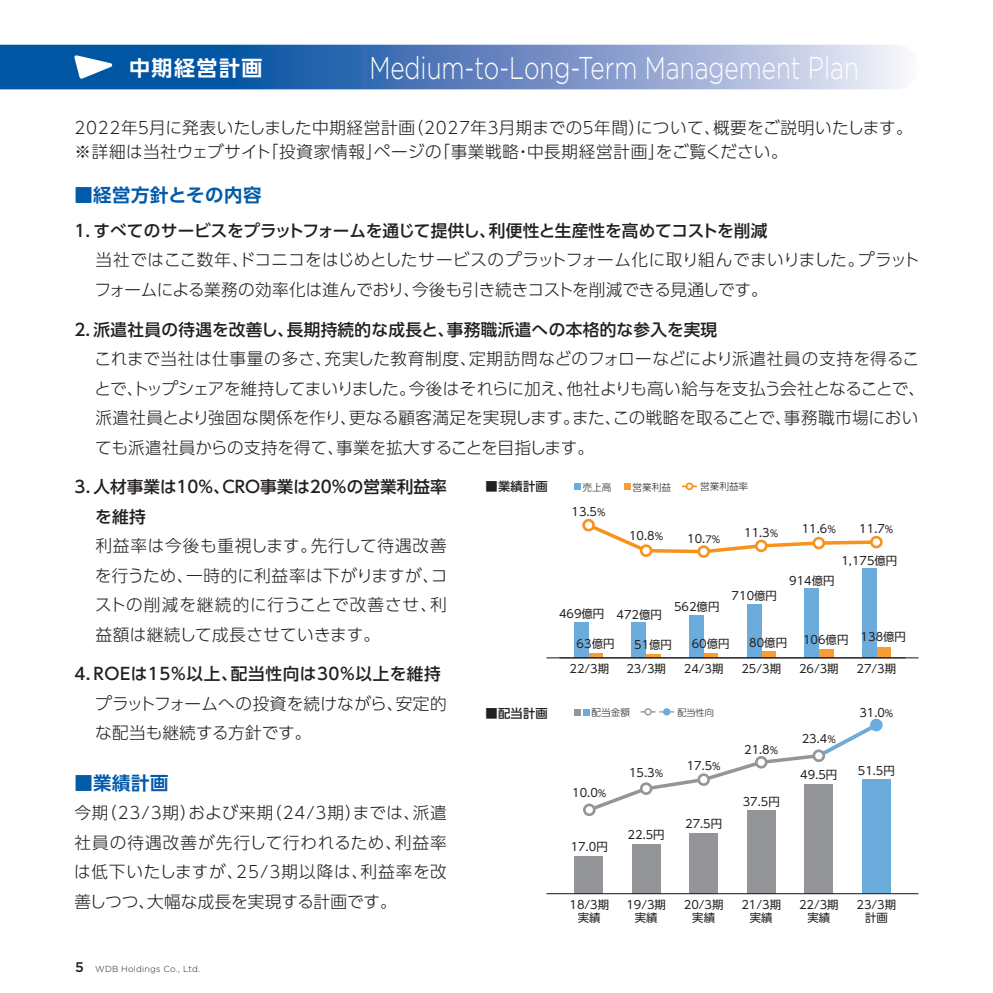
<style>
.page{position:relative;width:993px;height:993px;background:#fff}
.page>*{position:absolute;margin:0;border:0;box-sizing:border-box;transform-origin:0 0}
.t1{font:300 31.5px "Gotham";color:#fff;scale:.77 1}
.t2{font:700 21px "UD Shin Go Pro De";letter-spacing:.07em;color:#fff}
.t3{font:700 18.38px "UD Shin Go Pro De";letter-spacing:.03em;color:#015aaa}
.t4{font:300 16.62px/29.4px "UD Shin Go Pro";letter-spacing:.01em;color:#231f20}
.t5{font:500 16.62px/29.4px "UD Shin Go Pro";letter-spacing:.01em;color:#231f20}
.t6{font:300 16.62px/24.5px "UD Shin Go Pro";letter-spacing:.03em;color:#231f20}
.t7{font:300 16.62px/29.4px "UD Shin Go Pro";letter-spacing:-.01em;color:#231f20}
.t8{font:500 16.62px "UD Shin Go Pro";letter-spacing:.04em;color:#231f20}
.t9{font:500 12.25px "UD Shin Go Pro";letter-spacing:.02em;color:#231f20}
.t10{font:11.38px/13.1px "UD Shin Go Pro";color:#231f20;text-align:center}
.t11{font:300 9.62px "UD Shin Go Pro";color:#231f20}
.t12{font:300 9.1px "UD Shin Go Pro";color:#231f20}
.t13{font:300 8.75px "Gotham";letter-spacing:.02em;color:#231f20}
.s1{font-size:9.62px}
.s2{font-weight:500;font-size:14px}
</style>
<div class="page">
<svg style="left:0;top:45px;width:901px;height:44px;background:#5d88c0"></svg>
<svg style="left:74px;top:55px;width:38px;height:24px"></svg>
<div style="left:861px;top:779px;width:29px;height:114px;background:#6cacdd"></div>
<div style="left:804px;top:783px;width:28px;height:110px;background:#939598"></div>
<div style="left:746px;top:810px;width:29px;height:83px;background:#939598"></div>
<div style="left:689px;top:832px;width:28px;height:61px;background:#939598"></div>
<div style="left:631px;top:843px;width:29px;height:50px;background:#939598"></div>
<div style="left:574px;top:855px;width:28px;height:38px;background:#939598"></div>
<hr style="left:546px;top:892px;width:372px;height:1px;background:#231f20">
<svg style="left:584px;top:727px;width:296px;height:87px"></svg>
<div style="left:584px;top:804px;width:10px;height:10px;background:#fff;border-radius:50%"></div>
<div style="left:583px;top:803px;width:12px;height:12px;border:3px solid #939598;border-radius:50%"></div>
<div style="left:698px;top:774px;width:10px;height:10px;background:#fff;border-radius:50%"></div>
<div style="left:697px;top:773px;width:12px;height:12px;border:3px solid #939598;border-radius:50%"></div>
<div style="left:756px;top:757px;width:10px;height:10px;background:#fff;border-radius:50%"></div>
<div style="left:754px;top:755px;width:13px;height:13px;border:3px solid #939598;border-radius:50%"></div>
<div style="left:813px;top:750px;width:10px;height:10px;background:#fff;border-radius:50%"></div>
<div style="left:812px;top:749px;width:12px;height:12px;border:3px solid #939598;border-radius:50%"></div>
<div style="left:871px;top:719px;width:10px;height:10px;background:#6cacdd;border-radius:50%"></div>
<div style="left:869px;top:718px;width:13px;height:13px;border:3px solid #6cacdd;border-radius:50%"></div>
<div style="left:641px;top:783px;width:10px;height:10px;background:#fff;border-radius:50%"></div>
<div style="left:639px;top:782px;width:13px;height:12px;border:3px solid #939598;border-radius:50%"></div>
<div style="left:876px;top:647px;width:14px;height:10px;background:#f89d33"></div>
<div style="left:861px;top:568px;width:15px;height:89px;background:#6cacdd"></div>
<div style="left:818px;top:649px;width:14px;height:8px;background:#f89d33"></div>
<div style="left:804px;top:588px;width:14px;height:69px;background:#6cacdd"></div>
<div style="left:761px;top:651px;width:14px;height:6px;background:#f89d33"></div>
<div style="left:746px;top:603px;width:15px;height:54px;background:#6cacdd"></div>
<hr style="left:703px;top:653px;width:14px;height:4px;background:#f89d33">
<div style="left:689px;top:615px;width:14px;height:42px;background:#6cacdd"></div>
<svg style="left:646px;top:654px;width:14px;height:3px"></svg>
<div style="left:631px;top:621px;width:15px;height:36px;background:#6cacdd"></div>
<hr style="left:588px;top:653px;width:14px;height:4px;background:#f89d33">
<div style="left:574px;top:622px;width:14px;height:35px;background:#6cacdd"></div>
<hr style="left:546px;top:657px;width:372px;height:1px;background:#231f20">
<svg style="left:583px;top:521px;width:296px;height:34px"></svg>
<div style="left:583px;top:520px;width:10px;height:10px;background:#fff;border-radius:50%"></div>
<div style="left:582px;top:518px;width:12px;height:13px;border:3px solid #f7931d;border-radius:50%"></div>
<div style="left:698px;top:546px;width:10px;height:10px;background:#fff;border-radius:50%"></div>
<div style="left:697px;top:545px;width:12px;height:12px;border:3px solid #f7931d;border-radius:50%"></div>
<div style="left:756px;top:540px;width:10px;height:10px;background:#fff;border-radius:50%"></div>
<div style="left:754px;top:539px;width:13px;height:13px;border:3px solid #f7931d;border-radius:50%"></div>
<div style="left:813px;top:538px;width:10px;height:10px;background:#fff;border-radius:50%"></div>
<div style="left:812px;top:536px;width:12px;height:13px;border:3px solid #f7931d;border-radius:50%"></div>
<svg style="left:871px;top:537px;width:10px;height:10px"></svg>
<div style="left:869px;top:535px;width:13px;height:13px;border:3px solid #f7931d;border-radius:50%"></div>
<div style="left:641px;top:545px;width:10px;height:10px;background:#fff;border-radius:50%"></div>
<div style="left:639px;top:544px;width:13px;height:12px;border:3px solid #f7931d;border-radius:50%"></div>
<div style="left:644px;top:708px;width:7px;height:7px;border:1px solid #939598;border-radius:50%"></div>
<svg style="left:640px;top:708px;width:34px;height:6px"></svg>
<div style="left:662px;top:708px;width:8px;height:7px;border:1px solid #6cacdd;border-radius:50%"></div>
<div style="left:574px;top:708px;width:6px;height:7px;background:#939598"></div>
<div style="left:583px;top:708px;width:6px;height:7px;background:#6cacdd"></div>
<svg style="left:682px;top:483px;width:14px;height:6px"></svg>
<div style="left:685px;top:482px;width:8px;height:8px;border:2px solid #f7931d;border-radius:50%"></div>
<div style="left:574px;top:483px;width:6px;height:7px;background:#6cacdd"></div>
<div style="left:624px;top:483px;width:6px;height:7px;background:#f89d33"></div>
<p class="t2" style="left:129px;top:50px;width:135px">中期経営計画</p>
<h1 class="t1" style="left:369px;top:48px;width:637px">Medium-to-Long-Term Management Plan</h1>
<p class="t6" style="left:74px;top:115px;width:839px">2022年５月に発表いたしました中期経営計画（2027年３月期までの５年間）について、概要をご説明いたします。※詳細は当社ウェブサイト「投資家情報」ページの「事業戦略・中長期経営計画」をご覧ください。</p>
<p class="t3" style="left:74px;top:180px;width:188px">■経営方針とその内容</p>
<p class="t5" style="left:74px;top:215px;width:694px">1．すべてのサービスをプラットフォームを通じて提供し、利便性と生産性を高めてコストを削減</p>
<p class="t7" style="left:94px;top:245px;width:826px">当社ではここ数年、ドコニコをはじめとしたサービスのプラットフォーム化に取り組んでまいりました。プラットフォームによる業務の効率化は進んでおり、今後も引き続きコストを削減できる見通しです。</p>
<p class="t5" style="left:74px;top:314px;width:644px">2．派遣社員の待遇を改善し、長期持続的な成長と、事務職派遣への本格的な参入を実現</p>
<p class="t4" style="left:94px;top:343px;width:832px">これまで当社は仕事量の多さ、充実した教育制度、定期訪問などのフォローなどにより派遣社員の支持を得ることで、トップシェアを維持してまいりました。今後はそれらに加え、他社よりも高い給与を支払う会社となることで、派遣社員とより強固な関係を作り、更なる顧客満足を実現します。また、この戦略を取ることで、事務職市場においても派遣社員からの支持を得て、事業を拡大することを目指します。</p>
<p class="t5" style="left:95px;top:472px;width:353px;text-indent:-21px">3．人材事業は10％、CRO事業は20％の営業利益率を維持</p>
<p class="t4" style="left:95px;top:530px;width:354px;text-align:justify">利益率は今後も重視します。先行して待遇改善を行うため、一時的に利益率は下がりますが、コストの削減を継続的に行うことで改善させ、利益額は継続して成長させていきます。</p>
<p class="t8" style="left:74px;top:660px;width:368px">4．ROEは15％以上、配当性向は30％以上を維持</p>
<p class="t4" style="left:95px;top:688px;width:353px">プラットフォームへの投資を続けながら、安定的な配当も継続する方針です。</p>
<p class="t3" style="left:74px;top:767px;width:96px">■業績計画</p>
<p class="t4" style="left:74px;top:797px;width:374px;text-align:justify">今期（23/3期）および来期（24/3期）までは、派遣社員の待遇改善が先行して行われるため、利益率は低下いたしますが、25/3期以降は、利益率を改善しつつ、大幅な成長を実現する計画です。</p>
<p class="t9" style="left:485px;top:476px;width:64px">■業績計画</p>
<p class="t11" style="left:582px;top:479px;width:30px">売上高</p>
<p class="t11" style="left:632px;top:479px;width:40px">営業利益</p>
<p class="t11" style="left:700px;top:479px;width:50px">営業利益率</p>
<p class="t10" style="left:571px;top:505px;width:36px">13.5<span class="s1">%</span></p>
<p class="t10" style="left:744px;top:525px;width:36px">11.3<span class="s1">%</span></p>
<p class="t10" style="left:801px;top:521px;width:36px">11.6<span class="s1">%</span></p>
<p class="t10" style="left:859px;top:521px;width:36px">11.7<span class="s1">%</span></p>
<p class="t10" style="left:629px;top:528px;width:36px">10.8<span class="s1">%</span></p>
<p class="t10" style="left:687px;top:531px;width:34px">10.<span class="s1">7%</span></p>
<p class="t10" style="left:841px;top:553px;width:57px">1,175億円</p>
<p class="t10" style="left:789px;top:573px;width:47px">914億円</p>
<p class="t10" style="left:731px;top:588px;width:47px">710億円</p>
<p class="t10" style="left:749px;top:635px;width:39px">80億円</p>
<p class="t10" style="left:674px;top:600px;width:47px">562億円</p>
<p class="t10" style="left:691px;top:636px;width:39px">60億円</p>
<p class="t10" style="left:559px;top:607px;width:47px">469億円</p>
<p class="t10" style="left:576px;top:636px;width:39px">63億円</p>
<p class="t10" style="left:616px;top:607px;width:47px">472億円</p>
<p class="t10" style="left:634px;top:638px;width:39px">51億円</p>
<p class="t10" style="left:860px;top:630px;width:47px">138億円</p>
<p class="t10" style="left:802px;top:632px;width:47px">106億円</p>
<p class="t10" style="left:569px;top:661px;width:41px">22/3期</p>
<p class="t10" style="left:626px;top:661px;width:41px">23/3期</p>
<p class="t10" style="left:683px;top:661px;width:41px">24/3期</p>
<p class="t10" style="left:741px;top:661px;width:41px">25/3期</p>
<p class="t10" style="left:798px;top:661px;width:41px">26/3期</p>
<p class="t10" style="left:856px;top:661px;width:41px">27/3期</p>
<p class="t10" style="left:859px;top:705px;width:36px">31.0<span class="s1">%</span></p>
<p class="t9" style="left:485px;top:703px;width:64px">■配当計画</p>
<p class="t11" style="left:591px;top:704px;width:40px">配当金額</p>
<p class="t12" style="left:677px;top:705px;width:38px">配当性向</p>
<p class="t10" style="left:801px;top:731px;width:36px">23.4<span class="s1">%</span></p>
<p class="t10" style="left:744px;top:742px;width:36px">21.8<span class="s1">%</span></p>
<p class="t10" style="left:686px;top:758px;width:36px">17.5<span class="s1">%</span></p>
<p class="t10" style="left:857px;top:763px;width:38px">51.5円</p>
<p class="t10" style="left:629px;top:765px;width:36px">15.3<span class="s1">%</span></p>
<p class="t10" style="left:800px;top:767px;width:38px">49.5円</p>
<p class="t10" style="left:572px;top:785px;width:36px">10.0<span class="s1">%</span></p>
<p class="t10" style="left:742px;top:794px;width:38px">37.5円</p>
<p class="t10" style="left:685px;top:816px;width:38px">27.5円</p>
<p class="t10" style="left:627px;top:827px;width:38px">22.5円</p>
<p class="t10" style="left:570px;top:839px;width:38px">17.0円</p>
<p class="t10" style="left:569px;top:897px;width:41px">18/3期実績</p>
<p class="t10" style="left:626px;top:897px;width:41px">19/3期実績</p>
<p class="t10" style="left:683px;top:897px;width:41px">20/3期実績</p>
<p class="t10" style="left:741px;top:897px;width:41px">21/3期実績</p>
<p class="t10" style="left:798px;top:897px;width:41px">22/3期実績</p>
<p class="t10" style="left:856px;top:897px;width:41px">23/3期計画</p>
<p class="t13" style="left:75px;top:963px;width:127px"><span class="s2">5</span> WDB Holdings Co., Ltd.</p>
</div>
